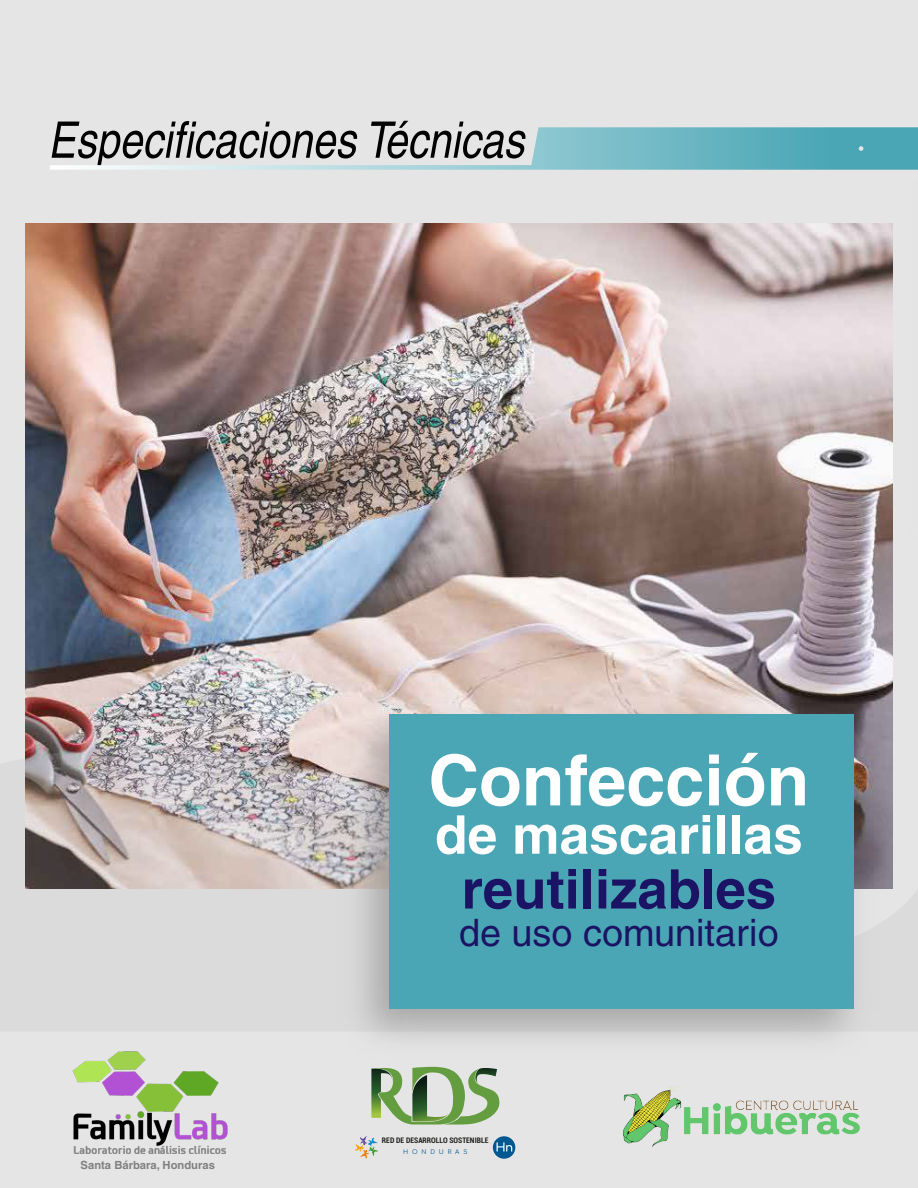
<style>
.page{position:relative;width:918px;height:1188px;background:#e5e5e5}
.page>*{position:absolute;margin:0;border:0;box-sizing:border-box;transform-origin:0 0}
.t1{font:700 70.05px "Helvetica";color:#fff}
.t2{font:700 54.45px "Helvetica";color:#1b1464}
.t3{font:700 53.4px "Helvetica";color:#fff}
.t4{font:italic condensed 50.4px "Helvetica CE";color:#000}
.t5{font:37.8px "Helvetica";color:#1b1464}
.t6{font:700 11.25px "Helvetica";color:#808080}
.t7{font:700 condensed 7.65px "Roboto";letter-spacing:.005em;color:#1d1d1b}
.t8{font:6px "Comfortaa";letter-spacing:.635em;color:#005890}
</style>
<div class="page">
<img style="left:25px;top:223px;width:868px;height:523px">
<img style="left:25px;top:746px;width:295px;height:143px">
<img style="left:320px;top:676px;width:573px;height:391px">
<div style="left:389px;top:715px;width:464px;height:294px;background:#4aa6b5"></div>
<svg style="left:50px;top:127px;width:868px;height:43px"></svg>
<img style="left:623px;top:1086px;width:237px;height:61px">
<img style="left:72px;top:1051px;width:156px;height:103px">
<svg style="left:371px;top:1067px;width:129px;height:58px"></svg>
<svg style="left:355px;top:1136px;width:23px;height:23px"></svg>
<div style="left:493px;top:1136px;width:22px;height:23px;background:#005890;border-radius:50%"></div>
<svg style="left:497px;top:1142px;width:15px;height:10px"></svg>
<h3 class="t4" style="left:48px;top:111px;width:478px">Especificaciones Técnicas</h3>
<h1 class="t1" style="left:428px;top:738px;width:383px">Confección</h1>
<h3 class="t3" style="left:435px;top:802px;width:369px">de mascarillas</h3>
<h2 class="t2" style="left:462px;top:856px;width:316px">reutilizables</h2>
<h3 class="t5" style="left:459px;top:911px;width:321px">de uso comunitario</h3>
<p class="t7" style="left:382px;top:1135px;width:108px">RED DE DESARROLLO SOSTENIBLE</p>
<h3 class="t6" style="left:81px;top:1158px;width:136px">Santa Bárbara, Honduras</h3>
<p class="t8" style="left:403px;top:1146px;width:66px">HONDURAS</p>
</div>
